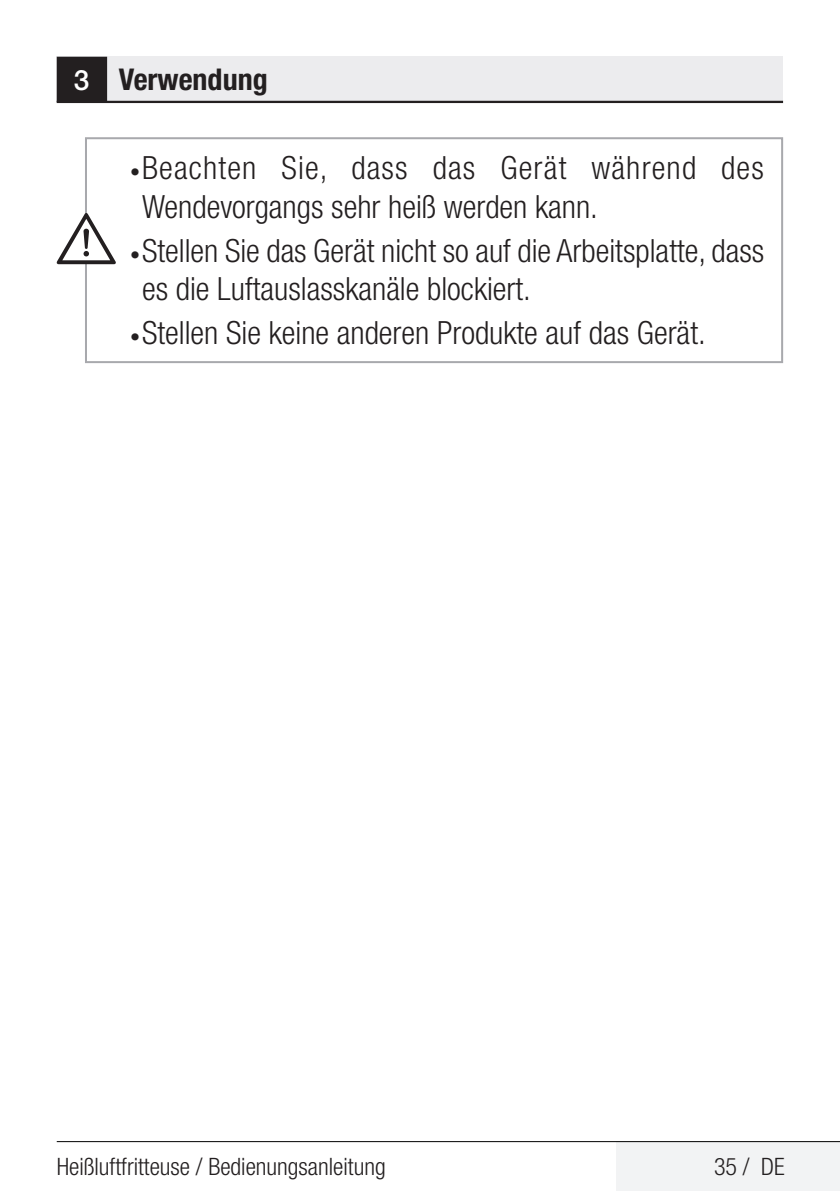
<style>
.page{position:relative;width:840px;height:1191px;background:#fff}
.page>*{position:absolute;margin:0;border:0;box-sizing:border-box;transform-origin:0 0}
.t1{font:300 condensed 32px/38.4px "Helvetica Neue LT Pro";color:#231f20}
.t2{font:300 condensed 32px/38.4px "Helvetica Neue LT Pro";letter-spacing:.02em;color:#231f20}
.Unite_Baslik_Icerik{font:700 condensed 30px "Helvetica Neue LT Pro";color:#231f20}
.t3{font:300 condensed 24px "Helvetica Neue LT Pro";color:#231f20}
.s1{font-weight:500;font-stretch:normal;font-size:28px;color:#fff}
.s2{font-weight:700;font-size:20px}
</style>
<div class="page">
<div style="left:57px;top:57px;width:725px;height:45px;background:#ececee"></div>
<hr style="left:57px;top:101px;width:725px;height:2px;background:#231f20">
<div style="left:58px;top:58px;width:48px;height:43px;background:#231f20"></div>
<div style="left:57px;top:57px;width:50px;height:45px;border:2px solid #231f20"></div>
<div style="left:616px;top:1141px;width:223px;height:50px;background:#f2f3f4"></div>
<hr style="left:57px;top:1141px;width:782px;height:1px;background:#000">
<svg style="left:84px;top:137px;width:699px;height:227px"></svg>
<svg style="left:57px;top:213px;width:59px;height:51px"></svg>
<p class="Unite_Baslik_Icerik" style="left:74px;top:61px;width:195px"><span class="s1">3</span> Verwendung</p>
<p class="t2" style="left:142px;top:148px;width:623px;text-indent:-12px"><span class="s2">•</span>Beachten Sie, dass das Gerät während des<br>Wendevorgangs sehr heiß werden kann.</p>
<p class="t1" style="left:142px;top:231px;width:623px;text-indent:-12px"><span class="s2">•</span>Stellen Sie das Gerät nicht so auf die Arbeitsplatte, dass es die Luftauslasskanäle blockiert.</p>
<p class="t1" style="left:130px;top:313px;width:577px"><span class="s2">•</span>Stellen Sie keine anderen Produkte auf das Gerät.</p>
<p class="t3" style="left:57px;top:1152px;width:330px">Heißluftfritteuse / Bedienungsanleitung</p>
<p class="t3" style="left:713px;top:1152px;width:72px">35 / DE</p>
</div>
